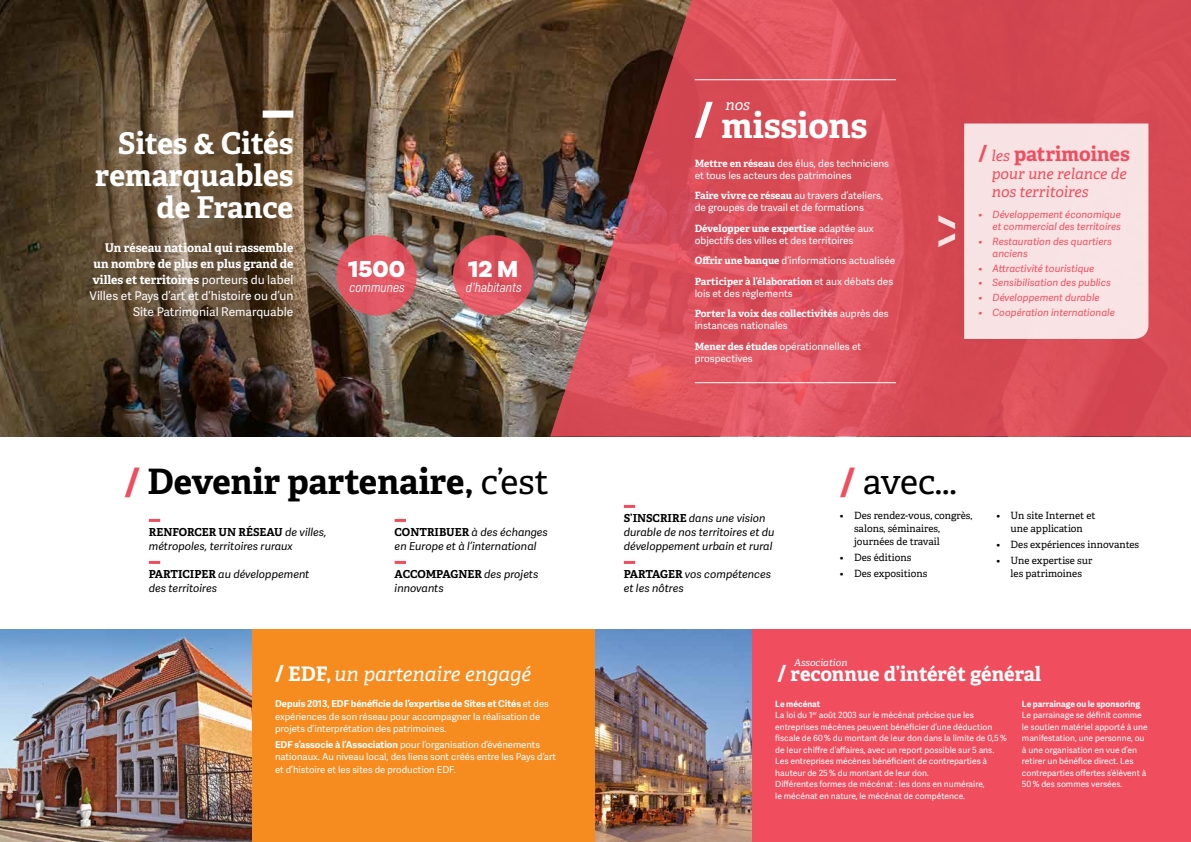
<style>
.page{position:relative;width:1191px;height:842px;background:#fff}
.page>*{position:absolute;margin:0;border:0;box-sizing:border-box;transform-origin:0 0}
.t1{font:700 35px "Adelle Basic";color:#000}
.t2{font:700 35px "Adelle Basic";color:#fff}
.t3{font:35px "Adelle Basic";color:#000}
.t4{font:700 30px/32px "Adelle Basic";color:#fff;text-align:right}
.t5{font:900 24.3px "Basic Sans";color:#fff}
.t6{font:700 20px "Adelle Basic";letter-spacing:-.005em;color:#fff}
.t7{font:italic 20px "Adelle Basic";color:#fff}
.t8{font:700 20px "Adelle Basic";color:#f04e5e}
.t9{font:italic 15px/18px "Adelle Basic";color:#f04e5e}
.t10{font:italic 15px "Adelle Basic";color:#fff}
.t11{font:italic 13px "Fabrikat";color:#fff}
.t12{font:700 12px/16px "Adelle Basic";color:#fff;text-align:justify}
.t13{font:12px/16px "Adelle Sans";color:#fff;text-align:right}
.t14{font:italic 11px/14px "Adelle Sans";color:#000}
.t15{font:700 11px "Adelle Basic";color:#000}
.t16{font:10px/12px "Adelle Sans";color:#fff}
.t17{font:italic 10px/12px "Adelle Sans";color:#f04e5e;text-align:right}
.t18{font:10px/13px "Adelle Basic";color:#000;text-align:center}
.t19{font:700 10px "Adelle Basic";color:#fff}
.t20{font:italic 9.9px "Adelle Basic";color:#fff}
.t21{font:9.5px/12.5px "Adelle Sans";color:#fff}
.t22{font:8.5px/11.5px "Adelle Sans";color:#fff}
.t23{font:700 8.5px "Adelle Sans";color:#fff}
.s1{font-family:"Adelle Sans";font-weight:400}
.s2{color:#f04e5e}
.s3{font-weight:400}
.s4{font-family:"Adelle Sans";font-weight:400;font-style:italic}
.s5{font-family:"Adelle Basic";font-weight:700;font-style:normal}
.s6{font-family:"Adelle Basic";font-weight:700}
.s7{font-weight:400;font-style:italic;font-size:15px}
.s8{font-weight:700;color:#f04e5e}
.s9{font-weight:700;font-style:normal}
.s10{font-weight:700}
</style>
<div class="page">
<div style="left:202px;top:629px;width:453px;height:213px;background:#f68b1f"></div>
<img style="left:0;top:629px;width:251px;height:213px">
<div style="left:751px;top:629px;width:440px;height:213px;background:#f04e5e"></div>
<img style="left:0;top:0;width:550px;height:437px">
<img style="left:595px;top:629px;width:156px;height:213px">
<svg style="left:70px;top:0;width:294px;height:437px;background:#56432f"></svg>
<svg style="left:550px;top:0;width:641px;height:437px;background:#c84c53"></svg>
<svg style="left:938px;top:215px;width:17px;height:32px"></svg>
<div style="left:964px;top:123px;width:184px;height:216px;background:#f8e3e4"></div>
<div style="left:263px;top:111px;width:30px;height:7px;background:#fff"></div>
<svg style="left:694px;top:102px;width:18px;height:36px"></svg>
<svg style="left:336px;top:235px;width:81px;height:81px;background:#de5763"></svg>
<svg style="left:453px;top:235px;width:80px;height:81px;background:#dc535f"></svg>
<hr style="left:694px;top:382px;width:202px;height:1px;background:#fff">
<hr style="left:694px;top:79px;width:202px;height:1px;background:#fff">
<svg style="left:624px;top:505px;width:11px;height:3px"></svg>
<svg style="left:624px;top:561px;width:11px;height:3px"></svg>
<svg style="left:149px;top:519px;width:11px;height:3px"></svg>
<svg style="left:149px;top:561px;width:11px;height:3px"></svg>
<svg style="left:395px;top:519px;width:11px;height:3px"></svg>
<svg style="left:395px;top:561px;width:11px;height:3px"></svg>
<h2 class="t4" style="left:95px;top:127px;width:199px">Sites &amp; Cités remarquables de France</h2>
<h3 class="t12" style="left:92px;top:239px;width:202px;text-indent:12px">Un réseau national qui rassemble un nombre de plus en plus grand de villes et territoires <span class="s1">porteurs du label</span></h3>
<h3 class="t13" style="left:90px;top:287px;width:205px">Villes et Pays d’art et d’histoire ou d’un<br>Site Patrimonial Remarquable</h3>
<h3 class="t5" style="left:348px;top:254px;width:59px">1500</h3>
<h3 class="t11" style="left:349px;top:279px;width:59px">communes</h3>
<h3 class="t5" style="left:468px;top:254px;width:51px">12 M</h3>
<h3 class="t11" style="left:465px;top:279px;width:60px">d’habitants</h3>
<h1 class="t1" style="left:125px;top:459px;width:426px"><span class="s2">/</span> Devenir partenaire, <span class="s3">c’est</span></h1>
<p class="t15" style="left:149px;top:525px;width:179px">RENFORCER UN RÉSEAU <span class="s4">de villes,</span></p>
<p class="t14" style="left:149px;top:539px;width:145px">métropoles, territoires ruraux</p>
<p class="t14" style="left:149px;top:567px;width:162px"><span class="s5">PARTICIPER</span> au développement des territoires</p>
<p class="t14" style="left:395px;top:525px;width:155px"><span class="s5">CONTRIBUER</span> à des échanges en Europe et à l’international</p>
<p class="t15" style="left:395px;top:567px;width:145px">ACCOMPAGNER <span class="s4">des projets</span></p>
<p class="t14" style="left:395px;top:581px;width:51px">innovants</p>
<h3 class="t10" style="left:725px;top:95px;width:26px">nos</h3>
<h1 class="t2" style="left:721px;top:103px;width:148px">missions</h1>
<p class="t16" style="left:694px;top:157px;width:196px"><span class="s6">Mettre en réseau</span> des élus, des techniciens et tous les acteurs des patrimoines</p>
<p class="t16" style="left:694px;top:189px;width:190px"><span class="s6">Faire vivre ce réseau</span> au travers d’ateliers, de groupes de travail et de formations</p>
<p class="t19" style="left:694px;top:222px;width:181px">Développer une expertise <span class="s1">adaptée aux</span></p>
<p class="t16" style="left:694px;top:230px;width:202px;line-height:20.5px">objectifs des villes et des territoires<br><span class="s6">Offrir une banque</span> d’informations actualisée</p>
<p class="t19" style="left:694px;top:275px;width:200px">Participer à l’élaboration <span class="s1">et aux débats des</span></p>
<p class="t16" style="left:694px;top:287px;width:99px">lois et des règlements</p>
<p class="t19" style="left:694px;top:307px;width:195px">Porter la voix des collectivités <span class="s1">auprès des</span></p>
<p class="t16" style="left:694px;top:315px;width:168px;line-height:20.5px">instances nationales<br><span class="s6">Mener des études</span> opérationnelles et</p>
<p class="t16" style="left:694px;top:352px;width:60px">prospectives</p>
<h3 class="t8" style="left:978px;top:142px;width:153px">/ <span class="s7">les</span> patrimoines</h3>
<h3 class="t9" style="left:991px;top:165px;width:137px">pour une relance de nos territoires</h3>
<p class="t17" style="left:978px;top:208px;width:144px">• Développement économique et commercial des territoires</p>
<p class="t17" style="left:992px;top:235px;width:121px;text-align:left;text-indent:-14px">• Restauration des quartiers anciens</p>
<p class="t17" style="left:978px;top:262px;width:117px">• Attractivité touristique</p>
<p class="t17" style="left:978px;top:276px;width:134px">• Sensibilisation des publics</p>
<p class="t17" style="left:978px;top:291px;width:123px">• Développement durable</p>
<p class="t17" style="left:978px;top:306px;width:138px">• Coopération internationale</p>
<h1 class="t3" style="left:840px;top:460px;width:118px"><span class="s8">/</span> avec...</h1>
<p class="t14" style="left:624px;top:511px;width:152px"><span class="s5">S’INSCRIRE</span> dans une vision durable de nos territoires et du développement urbain et rural</p>
<p class="t14" style="left:624px;top:567px;width:149px"><span class="s5">PARTAGER</span> vos compétences et les nôtres</p>
<p class="t18" style="left:854px;top:509px;width:120px;text-align:left;text-indent:-14px">• Des rendez-vous, congrès, salons, séminaires, journées de travail</p>
<p class="t18" style="left:840px;top:551px;width:73px">• Des éditions</p>
<p class="t18" style="left:840px;top:567px;width:89px">• Des expositions</p>
<p class="t18" style="left:996px;top:509px;width:101px">• Un site Internet et une application</p>
<p class="t18" style="left:996px;top:538px;width:144px">• Des expériences innovantes</p>
<p class="t18" style="left:996px;top:554px;width:97px">• Une expertise sur les patrimoines</p>
<p class="t20" style="left:794px;top:656px;width:55px">Association</p>
<h3 class="t7" style="left:275px;top:662px;width:258px"><span class="s9">/ EDF,</span>un partenaire engagé</h3>
<h3 class="t6" style="left:777px;top:661px;width:265px">/ reconnue d’intérêt général</h3>
<p class="t23" style="left:1022px;top:697px;width:120px">Le parrainage ou le sponsoring</p>
<p class="t22" style="left:1022px;top:709px;width:127px">Le parrainage se définit comme le soutien matériel apporté à une manifestation, une personne, ou à une organisation en vue d’en retirer un bénéfice direct. Les contreparties offertes s’élèvent à<br>50 % des sommes versées.</p>
<p class="t21" style="left:275px;top:697px;width:275px"><span class="s10">Depuis 2013, EDF bénéficie de l’expertise de Sites et Cités</span> et des expériences de son réseau pour accompagner la réalisation de projets d’interprétation des patrimoines.</p>
<p class="t21" style="left:275px;top:738px;width:282px"><span class="s10">EDF s’associe à l’Association</span> pour l’organisation d’événements nationaux. Au niveau local, des liens sont créés entre les Pays d’art et d’histoire et les sites de production EDF.</p>
<p class="t22" style="left:775px;top:698px;width:233px"><span class="s10">Le mécénat<br></span>La loi du 1<sup>er</sup> août 2003 sur le mécénat précise que les entreprises mécènes peuvent bénéficier d’une déduction fiscale de 60 % du montant de leur don dans la limite de 0,5 % de leur chiffre d’affaires, avec un report possible sur 5 ans.<br>Les entreprises mécènes bénéficient de contreparties à hauteur de 25 % du montant de leur don.<br>Différentes formes de mécénat : les dons en numéraire,<br>le mécénat en nature, le mécénat de compétence.</p>
</div>
